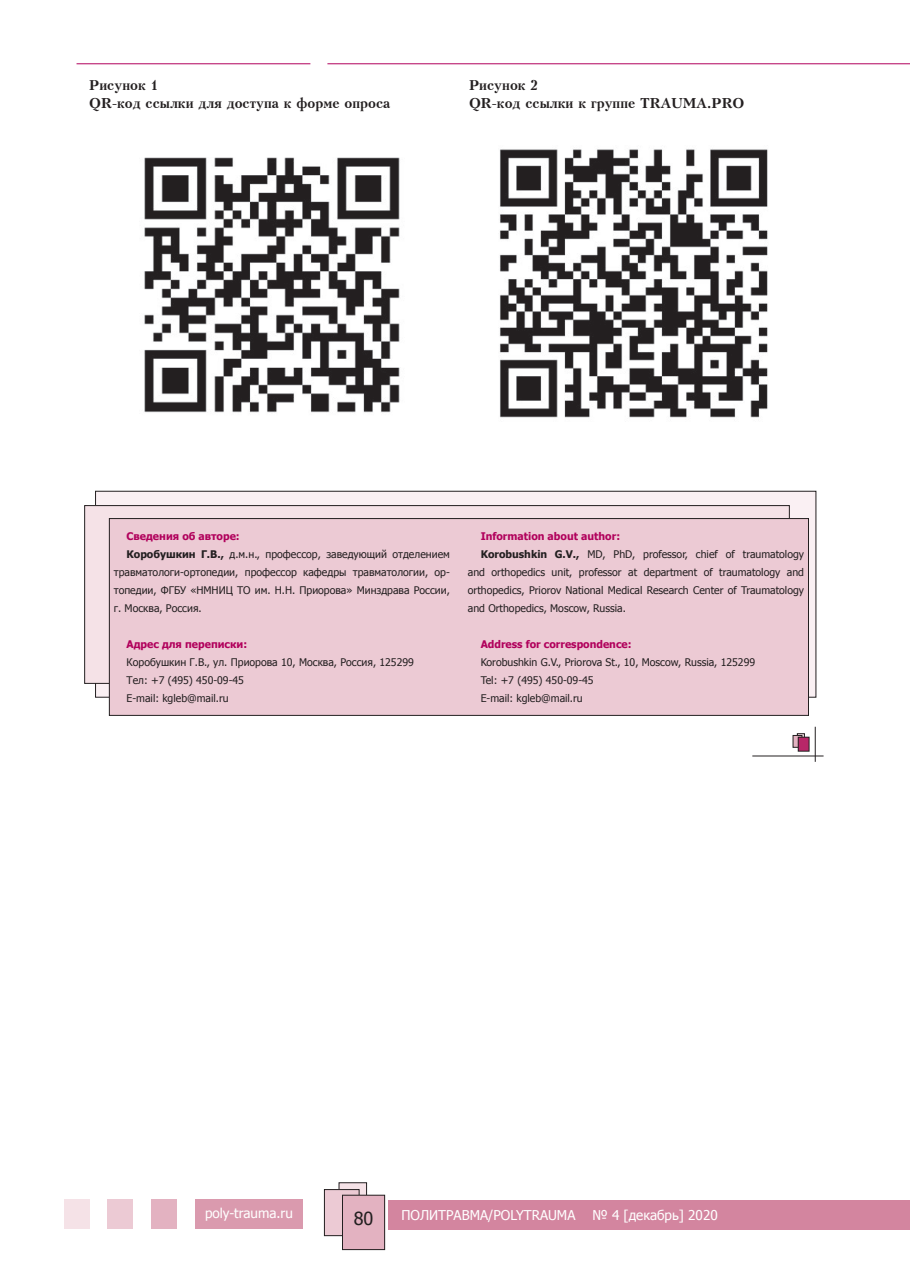
<style>
.page{position:relative;width:910px;height:1280px;background:#fff}
.page>*{position:absolute;margin:0;border:0;box-sizing:border-box;transform-origin:0 0}
.t1{font:18px "Tahoma";color:#231f20}
.t2{font:700 13.5px/18px "Kudrashov";color:#231f20}
.t3{font:13.5px "Tahoma";color:#fff}
.t4{font:10.5px/18px "Tahoma";color:#231f20}
.t5{font:700 10.5px "Tahoma";color:#b1015c}
.s1{font-weight:700}
</style>
<div class="page">
<div style="left:196px;top:1198px;width:107px;height:30px;background:#da9aae"></div>
<div style="left:151px;top:1198px;width:25px;height:30px;background:#e3b2c1"></div>
<div style="left:107px;top:1198px;width:26px;height:30px;background:#eccad4"></div>
<div style="left:64px;top:1198px;width:25px;height:30px;background:#f5e2e7"></div>
<div style="left:389px;top:1199px;width:521px;height:30px;background:#d3859f"></div>
<div style="left:339px;top:1183px;width:28px;height:36px;background:#f5e2e7"></div>
<div style="left:339px;top:1182px;width:28px;height:37px;border:1px solid #231f20"></div>
<div style="left:324px;top:1189px;width:35px;height:47px;background:#eccad4"></div>
<div style="left:324px;top:1189px;width:35px;height:47px;border:1px solid #231f20"></div>
<div style="left:342px;top:1195px;width:43px;height:54px;background:#e3b2c1"></div>
<div style="left:342px;top:1195px;width:43px;height:55px;border:1px solid #231f20"></div>
<hr style="left:327px;top:63px;width:583px;height:1px;background:#b1015c">
<hr style="left:77px;top:63px;width:233px;height:1px;background:#b1015c">
<img style="left:144px;top:157px;width:256px;height:256px">
<img style="left:499px;top:149px;width:269px;height:269px">
<div style="left:96px;top:491px;width:720px;height:206px;background:#faf0f3"></div>
<div style="left:85px;top:506px;width:704px;height:177px;background:#f5e2e7"></div>
<div style="left:109px;top:519px;width:699px;height:196px;background:#eccad4"></div>
<div style="left:109px;top:518px;width:700px;height:198px;border:1px solid #231f20"></div>
<svg style="left:795px;top:737px;width:3px;height:8px"></svg>
<div style="left:793px;top:735px;width:9px;height:12px;border:1px solid #231f20"></div>
<div style="left:798px;top:737px;width:11px;height:14px;background:#b82768"></div>
<div style="left:798px;top:737px;width:11px;height:14px;border:1px solid #231f20"></div>
<hr style="left:752px;top:756px;width:72px;height:1px;background:#231f20">
<hr style="left:815px;top:727px;width:1px;height:35px;background:#231f20">
<p class="t2" style="left:89px;top:76px;width:303px">Рисунок 1<br>QR-код ссылки для доступа к форме опроса</p>
<p class="t2" style="left:469px;top:76px;width:277px">Рисунок 2<br>QR-код ссылки к группе TRAUMA.PRO</p>
<p class="t5" style="left:127px;top:529px;width:115px">Сведения об авторе:</p>
<p class="t4" style="left:127px;top:545px;width:325px"><span class="s1">Коробушкин Г.В.,</span> д.м.н., профессор, заведующий отделением</p>
<p class="t4" style="left:114px;top:563px;width:338px">травматологи-ортопедии, профессор кафедры травматологии, ор-</p>
<p class="t4" style="left:114px;top:581px;width:338px">топедии, ФГБУ «НМНИЦ ТО им. Н.Н. Приорова» Минздрава России,</p>
<p class="t4" style="left:114px;top:599px;width:89px">г. Москва, Россия.</p>
<p class="t5" style="left:127px;top:637px;width:122px">Адрес для переписки:</p>
<p class="t4" style="left:127px;top:653px;width:289px">Коробушкин Г.В., ул. Приорова 10, Москва, Россия, 125299<br>Тел: +7 (495) 450-09-45<br>E-mail: kgleb@mail.ru</p>
<p class="t5" style="left:481px;top:529px;width:141px">Information about author:</p>
<p class="t4" style="left:481px;top:545px;width:325px"><span class="s1">Korobushkin G.V.,</span> MD, PhD, professor, chief of traumatology</p>
<p class="t4" style="left:468px;top:563px;width:338px">and orthopedics unit, professor at department of traumatology and</p>
<p class="t4" style="left:468px;top:581px;width:338px">orthopedics, Priorov National Medical Research Center of Traumatology</p>
<p class="t4" style="left:468px;top:599px;width:159px">and Orthopedics, Moscow, Russia.</p>
<p class="t5" style="left:481px;top:637px;width:152px">Address for correspondence:</p>
<p class="t4" style="left:481px;top:653px;width:276px">Korobushkin G.V., Priorova St., 10, Moscow, Russia, 125299<br>Tel: +7 (495) 450-09-45<br>E-mail: kgleb@mail.ru</p>
<p class="t3" style="left:205px;top:1204px;width:89px">poly-trauma.ru</p>
<h1 class="t1" style="left:354px;top:1206px;width:21px">80</h1>
<p class="t3" style="left:401px;top:1206px;width:176px">ПОЛИТРАВМА/POLYTRAUMA</p>
<p class="t3" style="left:592px;top:1206px;width:127px">№ 4 [декабрь] 2020</p>
</div>
